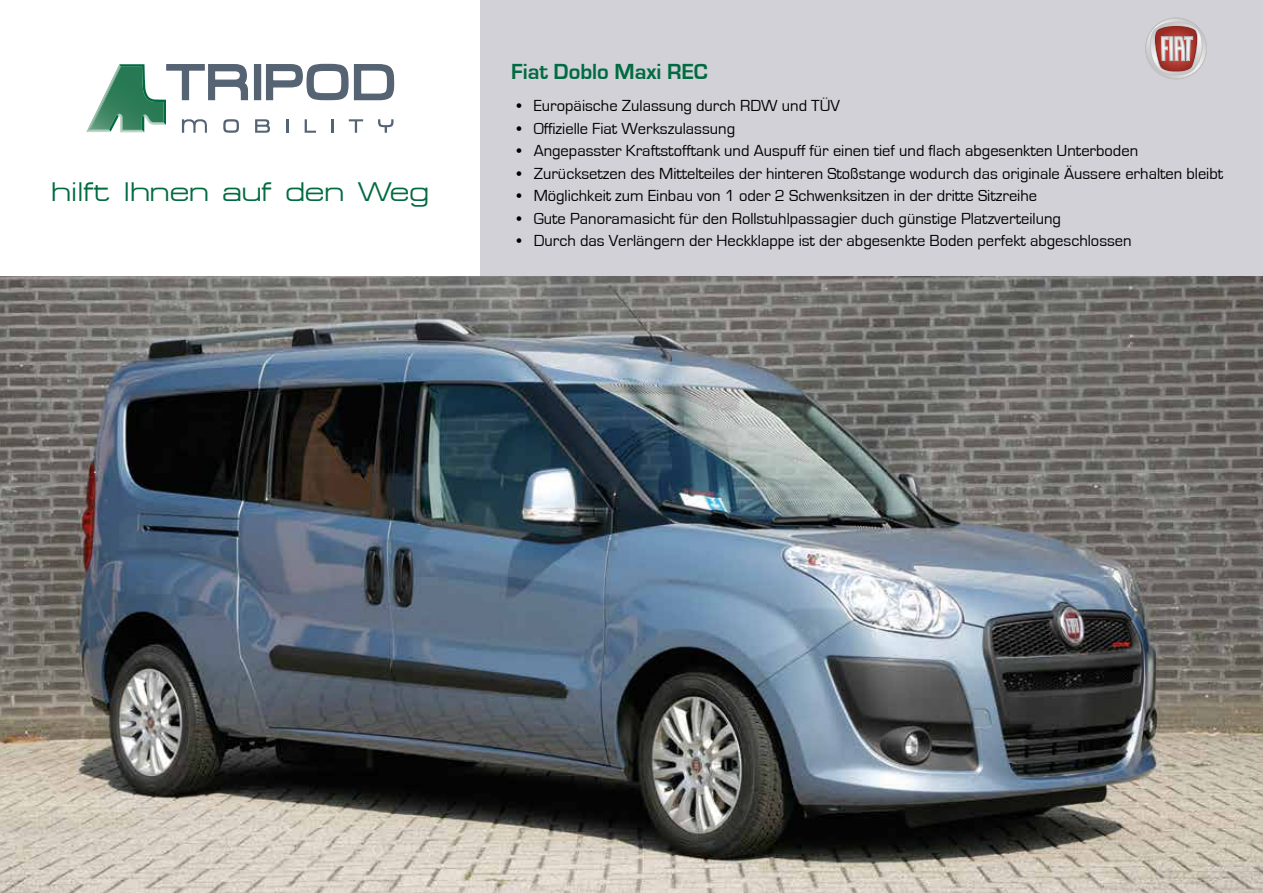
<style>
.page{position:relative;width:1263px;height:893px;background:#fff}
.page>*{position:absolute;margin:0;border:0;box-sizing:border-box;transform-origin:0 0}
.t1{font:27px "Micro Extended";color:#006b41}
.t2{font:700 22.5px "Eurostile";color:#006b41}
.t3{font:16.5px "Eurostile";color:#000}
</style>
<div class="page">
<div style="left:480px;top:0;width:783px;height:303px;background:#d2d1d8"></div>
<img style="left:0;top:276px;width:1263px;height:617px">
<div style="left:255px;top:65px;width:5px;height:35px;background:#556373"></div>
<div style="left:254px;top:64px;width:7px;height:36px;border:1px solid #556373"></div>
<svg style="left:266px;top:64px;width:128px;height:37px"></svg>
<svg style="left:86px;top:64px;width:162px;height:69px"></svg>
<svg style="left:255px;top:119px;width:15px;height:14px"></svg>
<hr style="left:286px;top:119px;width:3px;height:14px;background:#556373">
<svg style="left:305px;top:119px;width:11px;height:14px"></svg>
<svg style="left:331px;top:119px;width:2px;height:14px"></svg>
<svg style="left:349px;top:119px;width:14px;height:14px"></svg>
<svg style="left:378px;top:119px;width:15px;height:14px"></svg>
<svg style="left:1146px;top:18px;width:60px;height:61px"></svg>
<div style="left:1146px;top:18px;width:60px;height:61px;border:1px solid #c2c3c4;border-radius:50%"></div>
<svg style="left:1150px;top:22px;width:52px;height:55px"></svg>
<h1 class="t1" style="left:52px;top:178px;width:379px">hilft Ihnen auf den Weg</h1>
<h2 class="t2" style="left:511px;top:59px;width:198px">Fiat Doblo Maxi REC</h2>
<p class="t3" style="left:517px;top:97px;width:325px">• Europäische Zulassung durch RDW und TÜV</p>
<p class="t3" style="left:517px;top:120px;width:220px">• Offizielle Fiat Werkszulassung</p>
<p class="t3" style="left:517px;top:142px;width:623px">• Angepasster Kraftstofftank und Auspuff für einen tief und flach abgesenkten Unterboden</p>
<p class="t3" style="left:517px;top:165px;width:708px">• Zurücksetzen des Mittelteiles der hinteren Stoßstange wodurch das originale Äussere erhalten bleibt</p>
<p class="t3" style="left:517px;top:187px;width:522px">• Möglichkeit zum Einbau von 1 oder 2 Schwenksitzen in der dritte Sitzreihe</p>
<p class="t3" style="left:517px;top:210px;width:546px">• Gute Panoramasicht für den Rollstuhlpassagier duch günstige Platzverteilung</p>
<p class="t3" style="left:517px;top:232px;width:617px">• Durch das Verlängern der Heckklappe ist der abgesenkte Boden perfekt abgeschlossen</p>
</div>
